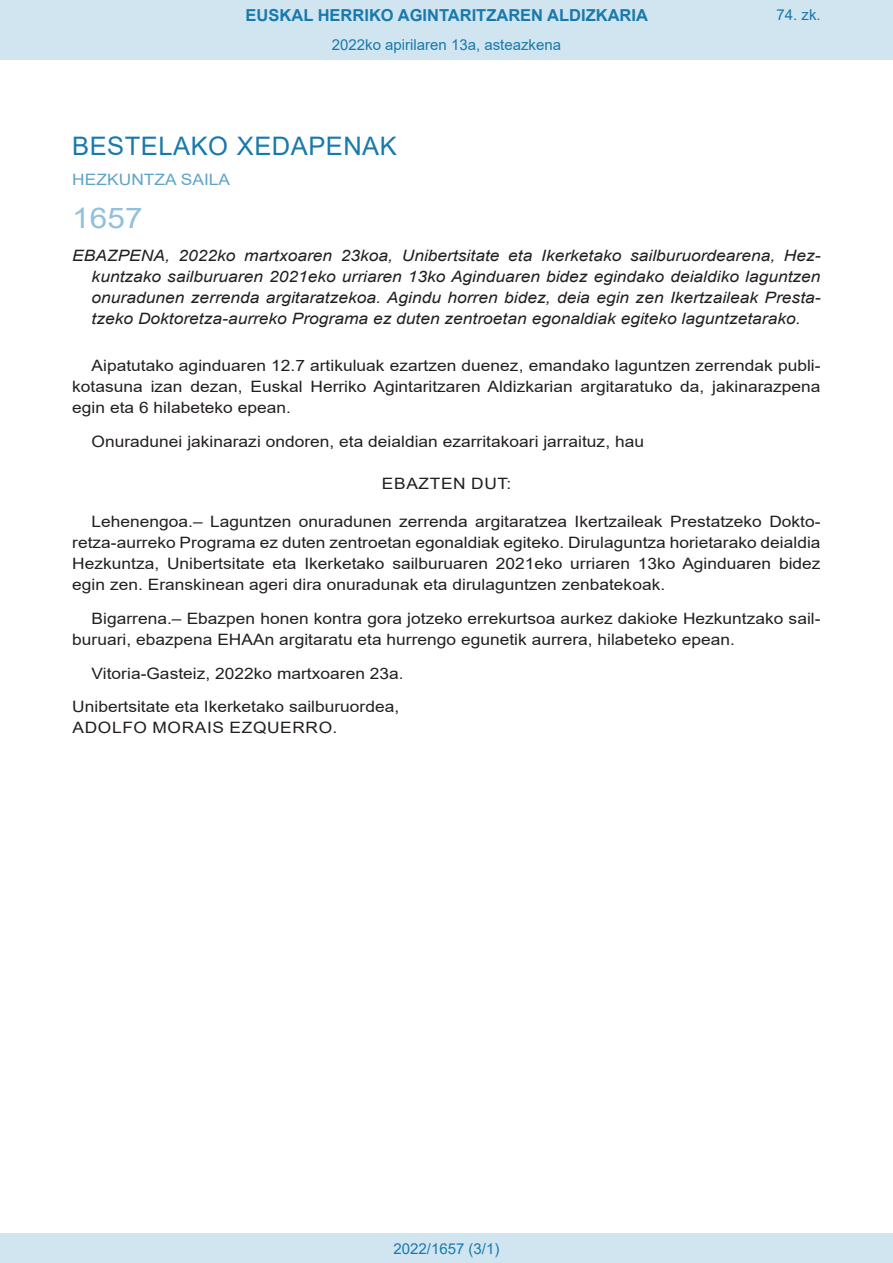
<style>
.page{position:relative;width:893px;height:1263px;background:#fff}
.page>*{position:absolute;margin:0;border:0;box-sizing:border-box;transform-origin:0 0}
.BOPVOrden{font:28.5px "Arial";color:#90c0db;scale:1.11 1}
.BOPVSeccion{font:25.5px "Arial";letter-spacing:.02em;color:#1879ad}
.t1{font:700 16.5px "Arial";color:#1879ad}
.BOPVDetalle{font:15.6px/21px "Arial";color:#231f20;text-align:justify;scale:1.11 1}
.BOPVTitulo{font:italic 15.6px/21px "Arial";color:#231f20;text-align:justify;scale:1.11 1}
.BOPVFirmaPuesto{font:15.6px "Arial";color:#231f20;scale:1.11 1}
.BOPVFirmaLugFec{font:15.6px "Arial";color:#231f20;scale:1.11 1}
.BOPVFirmaNombre{font:15.6px "Arial";letter-spacing:.035em;color:#231f20;scale:1.11 1}
.BOPVOrganismo{font:15.6px "Arial";letter-spacing:.005em;color:#5ea4ca;scale:1.11 1}
.BOPVClave{font:15.6px "Arial";letter-spacing:.035em;color:#231f20;scale:1.11 1}
.Paginacion_Centro{font:15px "Arial";color:#1879ad}
</style>
<div class="page">
<div style="left:0;top:0;width:893px;height:60px;background:#d0e5f0"></div>
<div style="left:0;top:1233px;width:893px;height:30px;background:#d0e5f0"></div>
<p class="t1" style="left:246px;top:3px;width:404px">EUSKAL HERRIKO AGINTARITZAREN ALDIZKARIA</p>
<p class="Paginacion_Centro" style="left:332px;top:35px;width:231px">2022ko apirilaren 13a, asteazkena</p>
<p class="Paginacion_Centro" style="left:776px;top:5px;width:46px">74. zk.</p>
<p class="BOPVSeccion" style="left:72px;top:128px;width:326px">BESTELAKO XEDAPENAK</p>
<p class="BOPVOrganismo" style="left:72px;top:169px;width:144px">HEZKUNTZA SAILA</p>
<p class="BOPVOrden" style="left:72px;top:198px;width:65px">1657</p>
<p class="BOPVTitulo" style="left:92px;top:246px;width:658px;text-indent:-19px">EBAZPENA, 2022ko martxoaren 23koa, Unibertsitate eta Ikerketako sailburuordearena, Hez&shy;kuntzako sailburuaren 2021eko urriaren 13ko Aginduaren bidez egindako deialdiko laguntzen onuradunen zerrenda argitaratzekoa. Agindu horren bidez, deia egin zen Ikertzaileak Presta&shy;tzeko Doktoretza-aurreko Programa ez duten zentroetan egonaldiak egiteko laguntzetarako.</p>
<p class="BOPVDetalle" style="left:72px;top:355px;width:676px;text-indent:19px">Aipatutako aginduaren 12.7 artikuluak ezartzen duenez, emandako laguntzen zerrendak publi&shy;kotasuna izan dezan, Euskal Herriko Agintaritzaren Aldizkarian argitaratuko da, jakinarazpena egin eta 6 hilabeteko epean.</p>
<p class="BOPVDetalle" style="left:92px;top:431px;width:499px">Onuradunei jakinarazi ondoren, eta deialdian ezarritakoari jarraituz, hau</p>
<p class="BOPVClave" style="left:382px;top:473px;width:118px">EBAZTEN DUT:</p>
<p class="BOPVDetalle" style="left:72px;top:511px;width:676px;text-indent:19px">Lehenengoa.– Laguntzen onuradunen zerrenda argitaratzea Ikertzaileak Prestatzeko Dokto&shy;retza-aurreko Programa ez duten zentroetan egonaldiak egiteko. Dirulaguntza horietarako deialdia Hezkuntza, Unibertsitate eta Ikerketako sailburuaren 2021eko urriaren 13ko Aginduaren bidez egin zen. Eranskinean ageri dira onuradunak eta dirulaguntzen zenbatekoak.</p>
<p class="BOPVDetalle" style="left:72px;top:608px;width:676px;text-indent:19px">Bigarrena.– Ebazpen honen kontra gora jotzeko errekurtsoa aurkez dakioke Hezkuntzako sail&shy;buruari, ebazpena EHAAn argitaratu eta hurrengo egunetik aurrera, hilabeteko epean.</p>
<p class="BOPVFirmaLugFec" style="left:92px;top:662px;width:283px">Vitoria-Gasteiz, 2022ko martxoaren 23a.</p>
<p class="BOPVFirmaPuesto" style="left:72px;top:696px;width:296px">Unibertsitate eta Ikerketako sailburuordea,</p>
<p class="BOPVFirmaNombre" style="left:73px;top:717px;width:240px">ADOLFO MORAIS EZQUERRO.</p>
<p class="Paginacion_Centro" style="left:393px;top:1238px;width:107px">2022/1657 (3/1)</p>
</div>
